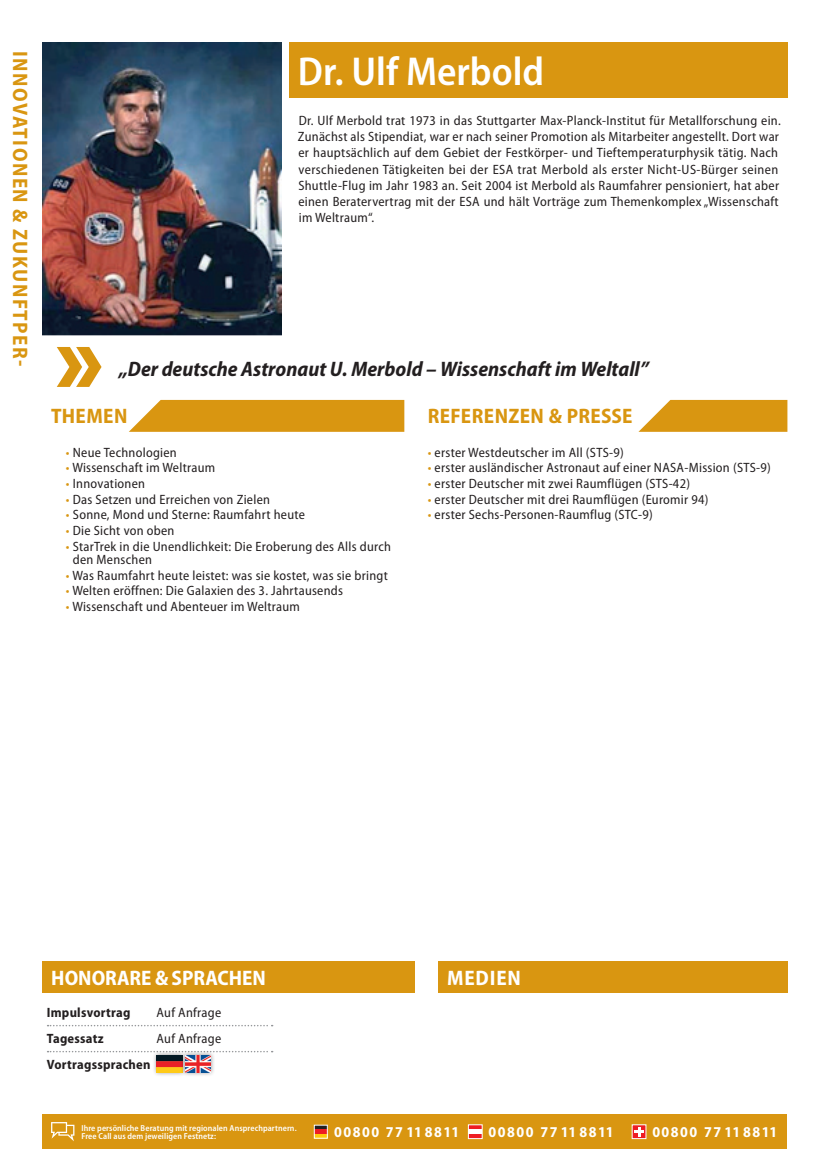
<style>
.page{position:relative;width:830px;height:1170px;background:#fff}
.page>*{position:absolute;margin:0;border:0;box-sizing:border-box;transform-origin:0 0}
.t1{font:600 semi-condensed 40.5px "Myriad Pro";color:#fff}
.t2{font:italic 700 semi-condensed 21px "Myriad Pro";color:#231f20}
.t3{font:700 semi-condensed 21px "Myriad Pro";letter-spacing:.02em;color:#d99611}
.t4{font:700 semi-condensed 21px "Myriad Pro";color:#fff}
.t5{font:700 semi-condensed 15.15px "Myriad Pro";letter-spacing:.1em;color:#fff}
.t6{font:semi-condensed 13.5px/16.2px "Myriad Pro";letter-spacing:.02em;color:#231f20}
.t7{font:700 semi-condensed 13.5px "Myriad Pro";letter-spacing:.02em;color:#231f20}
.t8{font:600 semi-condensed 8.7px/8.7px "Myriad Pro";letter-spacing:.01em;color:#fff}
.s1{color:#d99611}
</style>
<div class="page">
<div style="left:289px;top:43px;width:498px;height:55px;background:#d99611"></div>
<div style="left:43px;top:1114px;width:744px;height:34px;background:#d99611"></div>
<svg style="left:51px;top:1122px;width:23px;height:19px"></svg>
<svg style="left:57px;top:347px;width:44px;height:40px"></svg>
<svg style="left:129px;top:400px;width:275px;height:32px;background:#db9c1f"></svg>
<svg style="left:638px;top:400px;width:149px;height:32px;background:#dda12c"></svg>
<svg style="left:48px;top:1025px;width:224px;height:1px"></svg>
<svg style="left:48px;top:1051px;width:224px;height:1px"></svg>
<div style="left:438px;top:961px;width:349px;height:32px;background:#d99611"></div>
<div style="left:43px;top:961px;width:372px;height:32px;background:#d99611"></div>
<div style="left:314px;top:1124px;width:13px;height:5px;background:#231f20"></div>
<hr style="left:314px;top:1129px;width:13px;height:4px;background:#ee1d23">
<div style="left:314px;top:1133px;width:13px;height:5px;background:#feca0a"></div>
<div style="left:314px;top:1124px;width:13px;height:14px;border:1px solid #fff"></div>
<div style="left:468px;top:1124px;width:14px;height:5px;background:#ee1d23"></div>
<hr style="left:468px;top:1129px;width:14px;height:4px;background:#fff">
<div style="left:468px;top:1133px;width:14px;height:5px;background:#ee1d23"></div>
<div style="left:468px;top:1124px;width:14px;height:14px;border:1px solid #fff"></div>
<svg style="left:633px;top:1126px;width:11px;height:10px"></svg>
<svg style="left:634px;top:1126px;width:9px;height:10px"></svg>
<img style="left:43px;top:43px;width:238px;height:293px">
<div style="left:152px;top:1050px;width:34px;height:26px;background:#231f20;opacity:.5"></div>
<img style="left:156px;top:1055px;width:24px;height:17px">
<div style="left:180px;top:1050px;width:35px;height:26px;background:#231f20;opacity:.5"></div>
<img style="left:185px;top:1055px;width:26px;height:17px">
<h2 class="t3" style="left:32px;top:51px;width:317px;rotate:90deg">Innovationen &amp; ZukunftPer-</h2>
<h1 class="t1" style="left:298px;top:49px;width:248px">Dr. Ulf Merbold</h1>
<p class="t6" style="left:298px;top:113px;width:484px">Dr. Ulf Merbold trat 1973 in das Stuttgarter Max-Planck-Institut für Metallforschung ein.<br>Zunächst als Stipendiat, war er nach seiner Promotion als Mitarbeiter angestellt. Dort war er hauptsächlich auf dem Gebiet der Festkörper- und Tieftemperaturphysik tätig. Nach verschiedenen Tätigkeiten bei der ESA trat Merbold als erster Nicht-US-Bürger seinen Shuttle-Flug im Jahr 1983 an. Seit 2004 ist Merbold als Raumfahrer pensioniert, hat aber einen Beratervertrag mit der ESA und hält Vorträge zum Themenkomplex „Wissenschaft im Weltraum“.</p>
<h2 class="t2" style="left:119px;top:357px;width:530px">„Der deutsche Astronaut U. Merbold – Wissenschaft im Weltall”</h2>
<h2 class="t3" style="left:51px;top:404px;width:78px">THEMEN</h2>
<h2 class="t3" style="left:427px;top:404px;width:206px">REFERENZEN &amp; PRESSE</h2>
<p class="t6" style="left:66px;top:444px;width:112px"><span class="s1">•</span> Neue Technologien</p>
<p class="t6" style="left:66px;top:460px;width:151px"><span class="s1">•</span> Wissenschaft im Weltraum</p>
<p class="t6" style="left:66px;top:475px;width:81px"><span class="s1">•</span> Innovationen</p>
<p class="t6" style="left:66px;top:491px;width:205px"><span class="s1">•</span> Das Setzen und Erreichen von Zielen</p>
<p class="t6" style="left:66px;top:507px;width:240px"><span class="s1">•</span> Sonne, Mond und Sterne: Raumfahrt heute</p>
<p class="t6" style="left:66px;top:522px;width:110px"><span class="s1">•</span> Die Sicht von oben</p>
<p class="t6" style="left:73px;top:539px;width:319px;line-height:13.5px;text-indent:-7px"><span class="s1">•</span> StarTrek in die Unendlichkeit: Die Eroberung des Alls durch den Menschen</p>
<p class="t6" style="left:66px;top:567px;width:323px"><span class="s1">•</span> Was Raumfahrt heute leistet: was sie kostet, was sie bringt</p>
<p class="t6" style="left:66px;top:583px;width:278px"><span class="s1">•</span> Welten eröffnen: Die Galaxien des 3. Jahrtausends</p>
<p class="t6" style="left:66px;top:598px;width:235px"><span class="s1">•</span> Wissenschaft und Abenteuer im Weltraum</p>
<p class="t6" style="left:427px;top:444px;width:197px"><span class="s1">•</span> erster Westdeutscher im All (STS-9)</p>
<p class="t6" style="left:427px;top:460px;width:344px"><span class="s1">•</span> erster ausländischer Astronaut auf einer NASA-Mission (STS-9)</p>
<p class="t6" style="left:427px;top:475px;width:264px"><span class="s1">•</span> erster Deutscher mit zwei Raumflügen (STS-42)</p>
<p class="t6" style="left:427px;top:491px;width:282px"><span class="s1">•</span> erster Deutscher mit drei Raumflügen (Euromir 94)</p>
<p class="t6" style="left:427px;top:507px;width:226px"><span class="s1">•</span> erster Sechs-Personen-Raumflug (STC-9)</p>
<h2 class="t4" style="left:51px;top:965px;width:216px">HONORARE &amp; SPRACHEN</h2>
<h2 class="t4" style="left:447px;top:965px;width:75px">MEDIEN</h2>
<p class="t7" style="left:47px;top:1005px;width:85px">Impulsvortrag</p>
<p class="t6" style="left:156px;top:1004px;width:66px">Auf Anfrage</p>
<p class="t7" style="left:47px;top:1030px;width:58px">Tagessatz</p>
<p class="t6" style="left:156px;top:1030px;width:66px">Auf Anfrage</p>
<p class="t7" style="left:47px;top:1056px;width:105px">Vortragssprachen</p>
<p class="t8" style="left:81px;top:1123px;width:217px">Ihre persönliche Beratung mit regionalen Ansprechpartnern.<br>Free Call aus dem jeweiligen Festnetz:</p>
<p class="t5" style="left:334px;top:1123px;width:126px">00800 77 118811</p>
<p class="t5" style="left:488px;top:1123px;width:126px">00800 77 118811</p>
<p class="t5" style="left:652px;top:1123px;width:126px">00800 77 118811</p>
</div>
